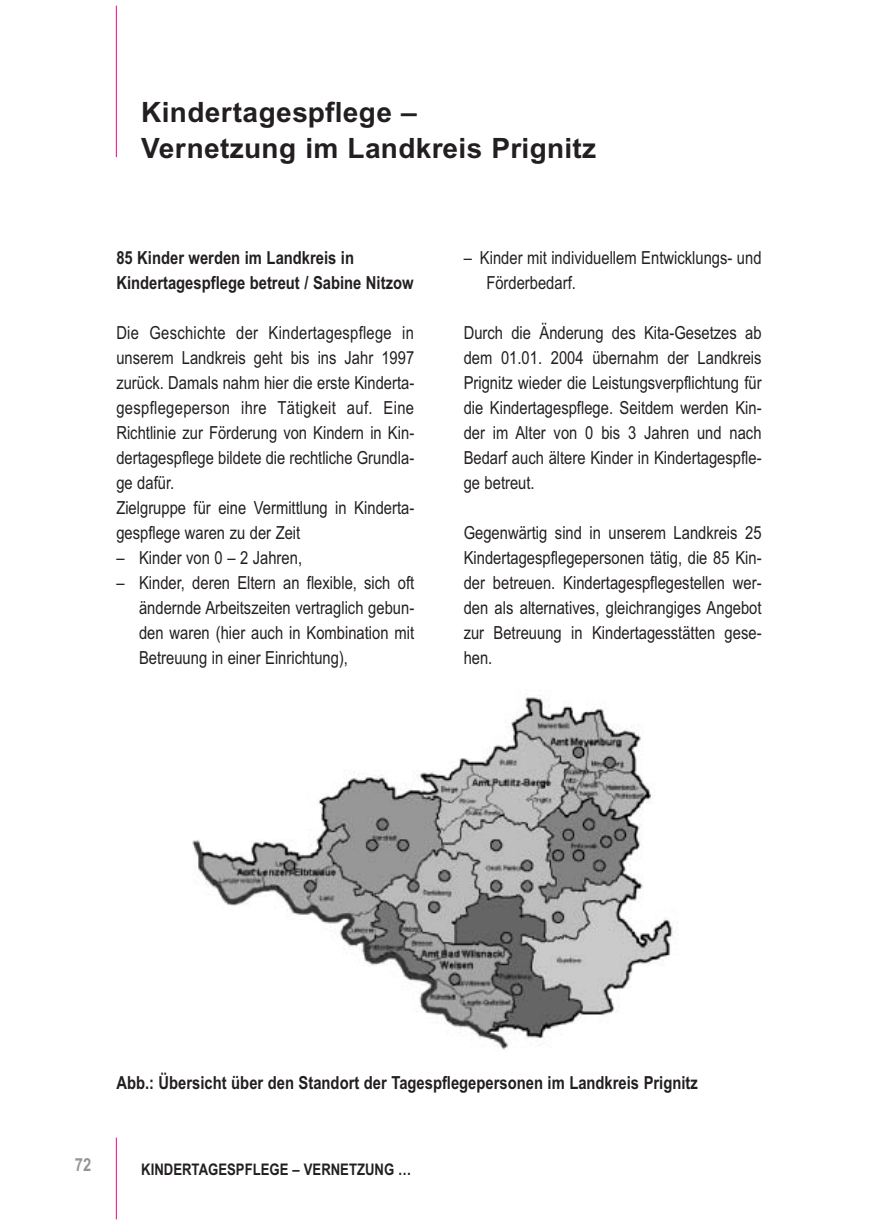
<style>
.page{position:relative;width:874px;height:1225px;background:#fff}
.page>*{position:absolute;margin:0;border:0;box-sizing:border-box;transform-origin:0 0}
.t1{font:700 28px/36px "Arial";letter-spacing:.01em;color:#231f20}
.t2{font:18px/25px "Arial Narrow";color:#231f20;text-align:justify}
.t3{font:700 18px/25px "Arial Narrow";color:#231f20}
.t4{font:700 18px "Arial Narrow";color:#939598}
.t5{font:700 16px "Arial Narrow";color:#231f20}
</style>
<div class="page">
<hr style="left:116px;top:6px;width:1px;height:151px;background:#ed028c">
<hr style="left:116px;top:1137px;width:1px;height:82px;background:#ed028c">
<img style="left:192px;top:697px;width:486px;height:353px">
<h1 class="t1" style="left:141px;top:97px;width:456px">Kindertagespflege –<br>Vernetzung im Landkreis Prignitz</h1>
<p class="t3" style="left:116px;top:245px;width:298px">85 Kinder werden im Landkreis in<br>Kindertagespflege betreut / Sabine Nitzow</p>
<p class="t2" style="left:116px;top:320px;width:299px;text-align:left">Die Geschichte der Kindertagespflege in unserem Landkreis geht bis ins Jahr 1997 zurück. Damals nahm hier die erste Kinderta&shy;gespflegeperson ihre Tätigkeit auf. Eine Richtlinie zur Förderung von Kindern in Kin&shy;dertagespflege bildete die rechtliche Grundla&shy;ge dafür.<br>Zielgruppe für eine Vermittlung in Kinderta&shy;gespflege waren zu der Zeit</p>
<p class="t2" style="left:116px;top:545px;width:187px">– Kinder von 0 – 2 Jahren,</p>
<p class="t2" style="left:139px;top:570px;width:276px;text-indent:-23px">– Kinder, deren Eltern an flexible, sich oft ändernde Arbeitszeiten vertraglich gebun&shy;den waren (hier auch in Kombination mit Betreuung in einer Einrichtung),</p>
<p class="t2" style="left:486px;top:245px;width:276px;text-indent:-23px">– Kinder mit individuellem Entwicklungs- und<br>Förderbedarf.</p>
<p class="t2" style="left:463px;top:320px;width:299px">Durch die Änderung des Kita-Gesetzes ab dem 01.01. 2004 übernahm der Landkreis Prignitz wieder die Leistungsverpflichtung für die Kindertagespflege. Seitdem werden Kin&shy;der im Alter von 0 bis 3 Jahren und nach Bedarf auch ältere Kinder in Kindertagespfle&shy;ge betreut.</p>
<p class="t2" style="left:463px;top:520px;width:299px">Gegenwärtig sind in unserem Landkreis 25<br>Kindertagespflegepersonen tätig, die 85 Kin&shy;der betreuen. Kindertagespflegestellen wer&shy;den als alternatives, gleichrangiges Angebot zur Betreuung in Kindertagesstätten gese&shy;hen.</p>
<p class="t3" style="left:116px;top:1070px;width:582px">Abb.: Übersicht über den Standort der Tagespflegepersonen im Landkreis Prignitz</p>
<p class="t4" style="left:75px;top:1154px;width:18px">72</p>
<p class="t5" style="left:141px;top:1160px;width:271px">KINDERTAGESPFLEGE – VERNETZUNG …</p>
</div>
